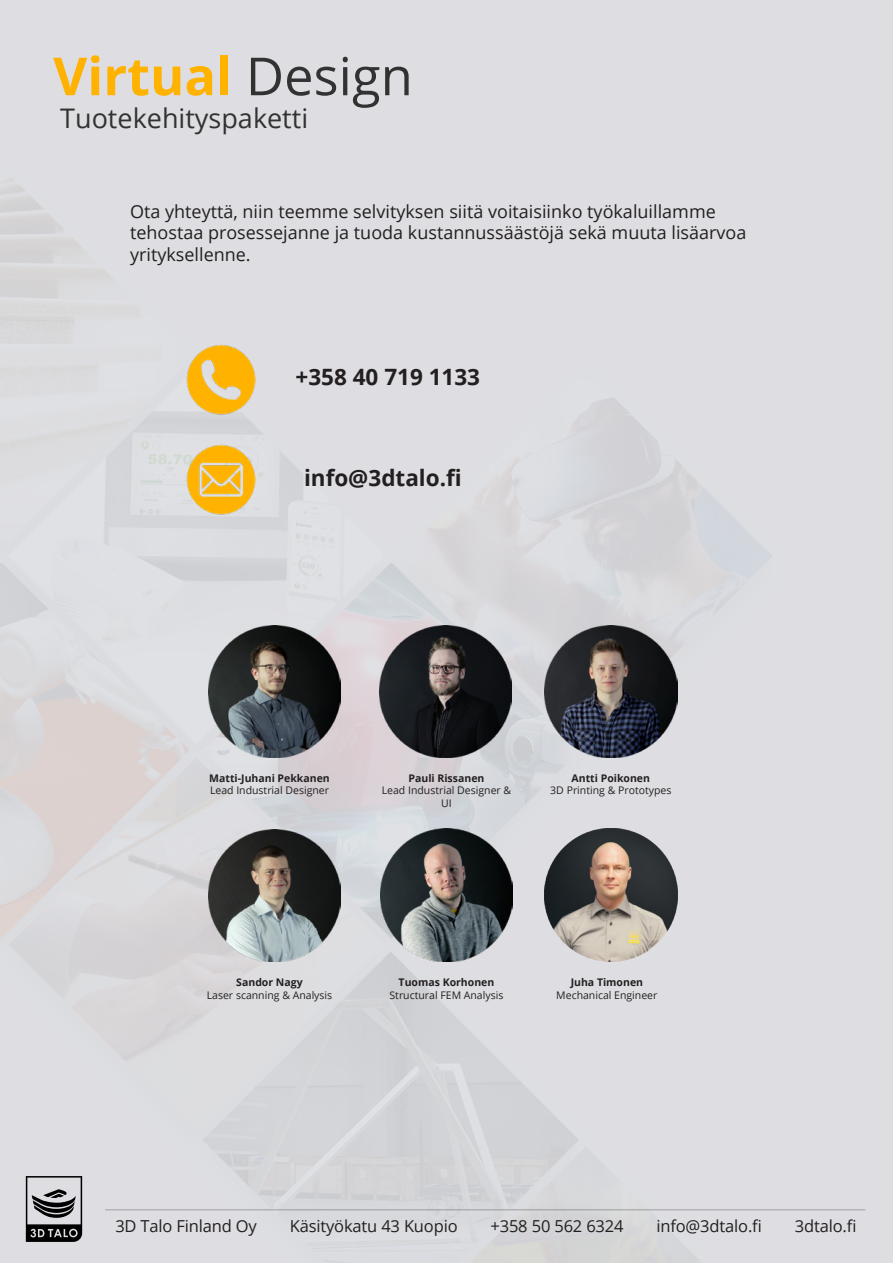
<style>
.page{position:relative;width:893px;height:1263px;background:#fff}
.page>*{position:absolute;margin:0;border:0;box-sizing:border-box;transform-origin:0 0}
.t1{font:700 52.5px "Open Sans";color:#ffb200}
.t2{font:27px "Open Sans";color:#323232}
.t3{font:700 22.5px "Open Sans";color:#231f20}
.t4{font:18px/21.6px "Open Sans";color:#231f20}
.t5{font:16.5px "Open Sans";letter-spacing:-.01em;color:#231f20}
.t6{font:10.5px "Open Sans";color:#231f20}
.t7{font:700 10.5px "Open Sans";color:#231f20}
.s1{font-weight:400;color:#323232}
</style>
<div class="page">
<img style="left:0;top:0;width:893px;height:1263px">
<hr style="left:105px;top:1209px;width:760px;height:1px;background:#323132">
<svg style="left:26px;top:1176px;width:56px;height:66px;background:#7e7e80"></svg>
<img style="left:545px;top:829px;width:132px;height:132px">
<img style="left:380px;top:829px;width:133px;height:133px">
<img style="left:208px;top:625px;width:132px;height:132px">
<img style="left:379px;top:625px;width:132px;height:132px">
<img style="left:545px;top:625px;width:132px;height:132px">
<img style="left:208px;top:829px;width:132px;height:133px">
<img style="left:186px;top:445px;width:70px;height:69px">
<img style="left:186px;top:344px;width:70px;height:70px">
<p class="t1" style="left:53px;top:39px;width:361px">Virtual <span class="s1">Design</span></p>
<p class="t2" style="left:60px;top:99px;width:250px">Tuotekehityspaketti</p>
<p class="t4" style="left:130px;top:200px;width:618px">Ota yhteyttä, niin teemme selvityksen siitä voitaisiinko työkaluillamme tehostaa prosessejanne ja tuoda kustannussäästöjä sekä muuta lisäarvoa yrityksellenne.</p>
<p class="t3" style="left:296px;top:361px;width:186px">+358 40 719 1133</p>
<p class="t3" style="left:304px;top:462px;width:159px">info@3dtalo.fi</p>
<p class="t7" style="left:209px;top:770px;width:122px">Matti-Juhani Pekkanen</p>
<p class="t6" style="left:210px;top:783px;width:121px">Lead Industrial Designer</p>
<p class="t7" style="left:409px;top:770px;width:77px">Pauli Rissanen</p>
<p class="t6" style="left:382px;top:783px;width:131px">Lead Industrial Designer &amp;</p>
<p class="t6" style="left:441px;top:796px;width:12px">UI</p>
<p class="t7" style="left:572px;top:770px;width:80px">Antti Poikonen</p>
<p class="t6" style="left:550px;top:783px;width:123px">3D Printing &amp; Prototypes</p>
<p class="t7" style="left:236px;top:975px;width:68px">Sandor Nagy</p>
<p class="t6" style="left:207px;top:987px;width:127px">Laser scanning &amp; Analysis</p>
<p class="t7" style="left:399px;top:975px;width:97px">Tuomas Korhonen</p>
<p class="t6" style="left:390px;top:987px;width:115px">Structural FEM Analysis</p>
<p class="t7" style="left:571px;top:975px;width:74px">Juha Timonen</p>
<p class="t6" style="left:556px;top:987px;width:103px">Mechanical Engineer</p>
<p class="t5" style="left:115px;top:1214px;width:143px">3D Talo Finland Oy</p>
<p class="t5" style="left:290px;top:1214px;width:169px">Käsityökatu 43 Kuopio</p>
<p class="t5" style="left:490px;top:1214px;width:135px">+358 50 562 6324</p>
<p class="t5" style="left:656px;top:1214px;width:107px">info@3dtalo.fi</p>
<p class="t5" style="left:795px;top:1214px;width:63px">3dtalo.fi</p>
</div>
